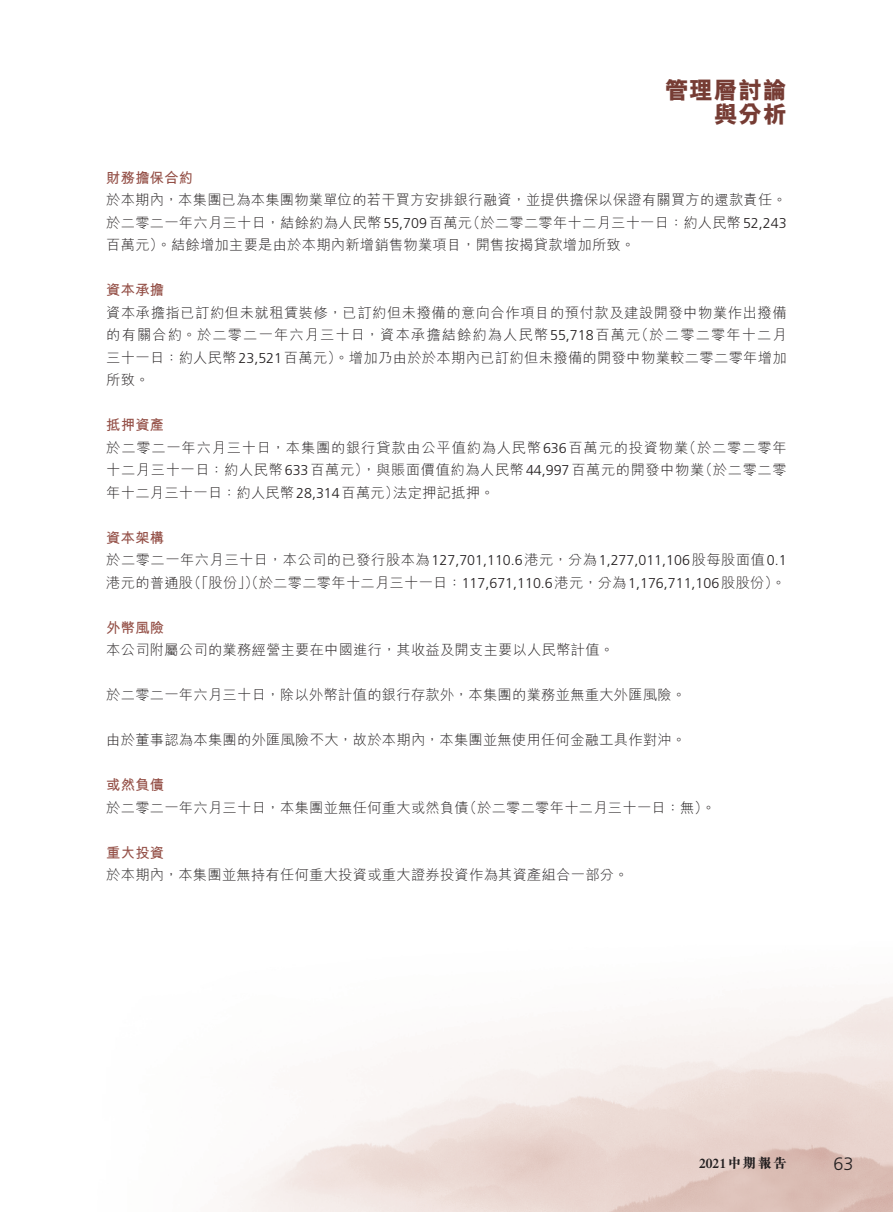
<style>
.page{position:relative;width:893px;height:1212px;background:#fff}
.page>*{position:absolute;margin:0;border:0;box-sizing:border-box;transform-origin:0 0}
.t1{font:800 24px/24px "M Hei HK";letter-spacing:.02em;color:#763c34;text-align:right}
.t2{font:300 18px "Frutiger LT Std";color:#231f20}
._50_Table_txt{font:300 14.25px/22.5px "M Hei HK";letter-spacing:.02em;color:#231f20;text-align:justify}
._02_H2{font:700 14.25px "M Hei HK";letter-spacing:.02em;color:#934e45}
.t3{font:600 13.5px "Times LT Std";color:#231f20}
.s1{font-family:"Frutiger LT Std"}
.s2{font-family:"M Sung HK";font-weight:800}
</style>
<div class="page">
<h1 class="t1" style="left:665px;top:78px;width:123px">管理層討論與分析</h1>
<p class="_02_H2" style="left:106px;top:167px;width:88px">財務擔保合約</p>
<p class="_50_Table_txt" style="left:106px;top:189px;width:682px">於本期內，本集團已為本集團物業單位的若干買方安排銀行融資，並提供擔保以保證有關買方的還款責任。於二零二一年六月三十日，結餘約為人民幣<span class="s1">55,709</span>百萬元（於二零二零年十二月三十一日：約人民幣<span class="s1">52,243</span>百萬元）。結餘增加主要是由於本期內新增銷售物業項目，開售按揭貸款增加所致。</p>
<p class="_02_H2" style="left:106px;top:280px;width:59px">資本承擔</p>
<p class="_50_Table_txt" style="left:106px;top:301px;width:682px">資本承擔指已訂約但未就租賃裝修，已訂約但未撥備的意向合作項目的預付款及建設開發中物業作出撥備的有關合約。於二零二一年六月三十日，資本承擔結餘約為人民幣<span class="s1">55,718</span>百萬元（於二零二零年十二月三十一日：約人民幣<span class="s1">23,521</span>百萬元）。增加乃由於於本期內已訂約但未撥備的開發中物業較二零二零年增加所致。</p>
<p class="_02_H2" style="left:106px;top:415px;width:59px">抵押資產</p>
<p class="_50_Table_txt" style="left:106px;top:436px;width:682px">於二零二一年六月三十日，本集團的銀行貸款由公平值約為人民幣<span class="s1">636</span>百萬元的投資物業（於二零二零年十二月三十一日：約人民幣<span class="s1">633</span>百萬元），與賬面價值約為人民幣<span class="s1">44,997</span>百萬元的開發中物業（於二零二零年十二月三十一日：約人民幣<span class="s1">28,314</span>百萬元）法定押記抵押。</p>
<p class="_02_H2" style="left:106px;top:527px;width:59px">資本架構</p>
<p class="_50_Table_txt" style="left:106px;top:549px;width:682px">於二零二一年六月三十日，本公司的已發行股本為<span class="s1">127,701,110.6</span>港元，分為<span class="s1">1,277,011,106</span>股每股面值<span class="s1">0.1</span>港元的普通股（「股份」）（於二零二零年十二月三十一日：<span class="s1">117,671,110.6</span>港元，分為<span class="s1">1,176,711,106</span>股股份）。</p>
<p class="_02_H2" style="left:106px;top:617px;width:59px">外幣風險</p>
<p class="_50_Table_txt" style="left:106px;top:639px;width:509px">本公司附屬公司的業務經營主要在中國進行，其收益及開支主要以人民幣計值。</p>
<p class="_50_Table_txt" style="left:106px;top:684px;width:581px">於二零二一年六月三十日，除以外幣計值的銀行存款外，本集團的業務並無重大外匯風險。</p>
<p class="_50_Table_txt" style="left:106px;top:729px;width:581px">由於董事認為本集團的外匯風險不大，故於本期內，本集團並無使用任何金融工具作對沖。</p>
<p class="_02_H2" style="left:106px;top:775px;width:59px">或然負債</p>
<p class="_50_Table_txt" style="left:106px;top:796px;width:611px">於二零二一年六月三十日，本集團並無任何重大或然負債（於二零二零年十二月三十一日：無）。</p>
<p class="_02_H2" style="left:106px;top:842px;width:59px">重大投資</p>
<p class="_50_Table_txt" style="left:106px;top:864px;width:524px">於本期內，本集團並無持有任何重大投資或重大證券投資作為其資產組合一部分。</p>
<p class="t3" style="left:699px;top:1155px;width:89px">2021<span class="s2">中期報告</span></p>
<p class="t2" style="left:833px;top:1153px;width:22px">63</p>
</div>
